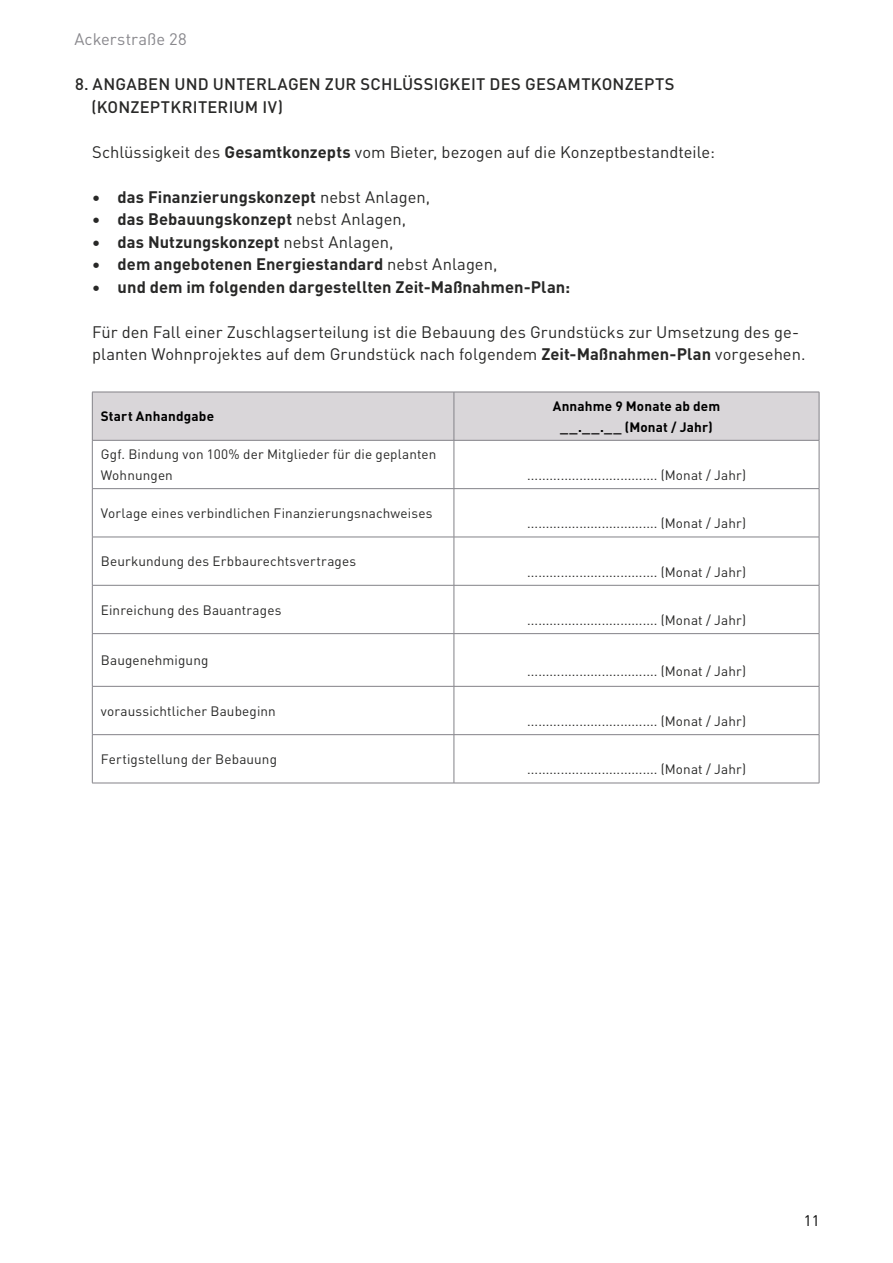
<style>
.page{position:relative;width:893px;height:1263px;background:#fff}
.page>*{position:absolute;margin:0;border:0;box-sizing:border-box;transform-origin:0 0}
.t1{font:16.5px/22.5px "DIN Pro";color:#282827}
.t2{font:700 16.5px "DIN Pro";letter-spacing:.005em;color:#282827}
.t3{font:500 16.5px "DIN Pro";letter-spacing:.01em;color:#282827}
.t4{font:16.5px "DIN Pro";letter-spacing:.005em;color:#89888d}
.t5{font:15px "DIN";color:#000}
.t6{font:13.5px/21px "DIN Pro";letter-spacing:.01em;color:#282827}
.t7{font:700 13.5px "DIN Pro";letter-spacing:.01em;color:#000}
.s1{font-weight:700}
.s2{font-weight:400}
</style>
<div class="page">
<div style="left:93px;top:393px;width:726px;height:47px;background:#d9d6d9"></div>
<hr style="left:92px;top:392px;width:362px;height:1px;background:#838288">
<hr style="left:92px;top:392px;width:1px;height:48px;background:#838288">
<hr style="left:454px;top:392px;width:365px;height:1px;background:#838288">
<hr style="left:454px;top:392px;width:1px;height:48px;background:#838288">
<hr style="left:819px;top:392px;width:1px;height:48px;background:#838288">
<hr style="left:92px;top:440px;width:362px;height:1px;background:#838288">
<hr style="left:92px;top:440px;width:1px;height:48px;background:#838288">
<hr style="left:454px;top:440px;width:365px;height:1px;background:#838288">
<hr style="left:454px;top:440px;width:1px;height:48px;background:#838288">
<hr style="left:819px;top:440px;width:1px;height:48px;background:#838288">
<hr style="left:92px;top:488px;width:362px;height:1px;background:#838288">
<hr style="left:92px;top:489px;width:1px;height:48px;background:#838288">
<hr style="left:454px;top:488px;width:365px;height:1px;background:#838288">
<hr style="left:454px;top:489px;width:1px;height:48px;background:#838288">
<hr style="left:819px;top:489px;width:1px;height:48px;background:#838288">
<hr style="left:92px;top:537px;width:362px;height:1px;background:#838288">
<hr style="left:92px;top:537px;width:1px;height:48px;background:#838288">
<hr style="left:454px;top:537px;width:365px;height:1px;background:#838288">
<hr style="left:454px;top:537px;width:1px;height:48px;background:#838288">
<hr style="left:819px;top:537px;width:1px;height:48px;background:#838288">
<hr style="left:92px;top:585px;width:362px;height:1px;background:#838288">
<hr style="left:92px;top:585px;width:1px;height:48px;background:#838288">
<hr style="left:454px;top:585px;width:365px;height:1px;background:#838288">
<hr style="left:454px;top:585px;width:1px;height:48px;background:#838288">
<hr style="left:819px;top:585px;width:1px;height:48px;background:#838288">
<hr style="left:92px;top:633px;width:362px;height:1px;background:#838288">
<hr style="left:92px;top:634px;width:1px;height:52px;background:#838288">
<hr style="left:454px;top:633px;width:365px;height:1px;background:#838288">
<hr style="left:454px;top:634px;width:1px;height:52px;background:#838288">
<hr style="left:819px;top:634px;width:1px;height:52px;background:#838288">
<hr style="left:92px;top:686px;width:362px;height:1px;background:#838288">
<hr style="left:92px;top:686px;width:1px;height:48px;background:#838288">
<hr style="left:454px;top:686px;width:365px;height:1px;background:#838288">
<hr style="left:454px;top:686px;width:1px;height:48px;background:#838288">
<hr style="left:819px;top:686px;width:1px;height:48px;background:#838288">
<hr style="left:92px;top:734px;width:362px;height:1px;background:#838288">
<hr style="left:92px;top:735px;width:1px;height:48px;background:#838288">
<hr style="left:454px;top:734px;width:365px;height:1px;background:#838288">
<hr style="left:454px;top:735px;width:1px;height:48px;background:#838288">
<hr style="left:819px;top:735px;width:1px;height:48px;background:#838288">
<hr style="left:92px;top:783px;width:362px;height:1px;background:#838288">
<hr style="left:454px;top:783px;width:365px;height:1px;background:#838288">
<p class="t4" style="left:74px;top:26px;width:114px">Ackerstraße 28</p>
<p class="t3" style="left:75px;top:71px;width:601px">8. ANGABEN UND UNTERLAGEN ZUR SCHLÜSSIGKEIT DES GESAMTKONZEPTS</p>
<p class="t3" style="left:92px;top:94px;width:193px">(KONZEPTKRITERIUM IV)</p>
<p class="t1" style="left:92px;top:139px;width:624px">Schlüssigkeit des <span class="s1">Gesamtkonzepts</span> vom Bieter, bezogen auf die Konzeptbestandteile:</p>
<p class="t2" style="left:92px;top:184px;width:340px">• das Finanzierungskonzept <span class="s2">nebst Anlagen,</span></p>
<p class="t2" style="left:92px;top:206px;width:315px">• das Bebauungskonzept <span class="s2">nebst Anlagen,</span></p>
<p class="t2" style="left:92px;top:229px;width:303px">• das Nutzungskonzept <span class="s2">nebst Anlagen,</span></p>
<p class="t2" style="left:92px;top:251px;width:407px">• dem angebotenen Energiestandard <span class="s2">nebst Anlagen,</span></p>
<p class="t2" style="left:92px;top:274px;width:480px">• und dem im folgenden dargestellten Zeit-Maßnahmen-Plan:</p>
<p class="t1" style="left:92px;top:319px;width:715px">Für den Fall einer Zuschlagserteilung ist die Bebauung des Grundstücks zur Umsetzung des ge&shy;planten Wohnprojektes auf dem Grundstück nach folgendem <span class="s1">Zeit-Maßnahmen-Plan</span> vorgesehen.</p>
<p class="t7" style="left:101px;top:406px;width:115px">Start Anhandgabe</p>
<p class="t6" style="left:101px;top:443px;width:337px">Ggf. Bindung von 100% der Mitglieder für die geplanten<br>Wohnungen</p>
<p class="t6" style="left:101px;top:502px;width:333px">Vorlage eines verbindlichen Finanzierungsnachweises</p>
<p class="t6" style="left:101px;top:550px;width:257px">Beurkundung des Erbbaurechtsvertrages</p>
<p class="t6" style="left:101px;top:598px;width:182px">Einreichung des Bauantrages</p>
<p class="t6" style="left:101px;top:649px;width:109px">Baugenehmigung</p>
<p class="t6" style="left:101px;top:699px;width:177px">voraussichtlicher Baubeginn</p>
<p class="t6" style="left:101px;top:748px;width:178px">Fertigstellung der Bebauung</p>
<p class="t7" style="left:553px;top:395px;width:169px">Annahme 9 Monate ab dem</p>
<p class="t7" style="left:560px;top:416px;width:154px">__.__.__ (Monat / Jahr)</p>
<p class="t6" style="left:527px;top:464px;width:220px">................................... (Monat / Jahr)</p>
<p class="t6" style="left:527px;top:512px;width:220px">................................... (Monat / Jahr)</p>
<p class="t6" style="left:527px;top:560px;width:220px">................................... (Monat / Jahr)</p>
<p class="t6" style="left:527px;top:609px;width:220px">................................... (Monat / Jahr)</p>
<p class="t6" style="left:527px;top:659px;width:220px">................................... (Monat / Jahr)</p>
<p class="t6" style="left:527px;top:710px;width:220px">................................... (Monat / Jahr)</p>
<p class="t6" style="left:527px;top:758px;width:220px">................................... (Monat / Jahr)</p>
<p class="t5" style="left:804px;top:1211px;width:17px">11</p>
</div>
